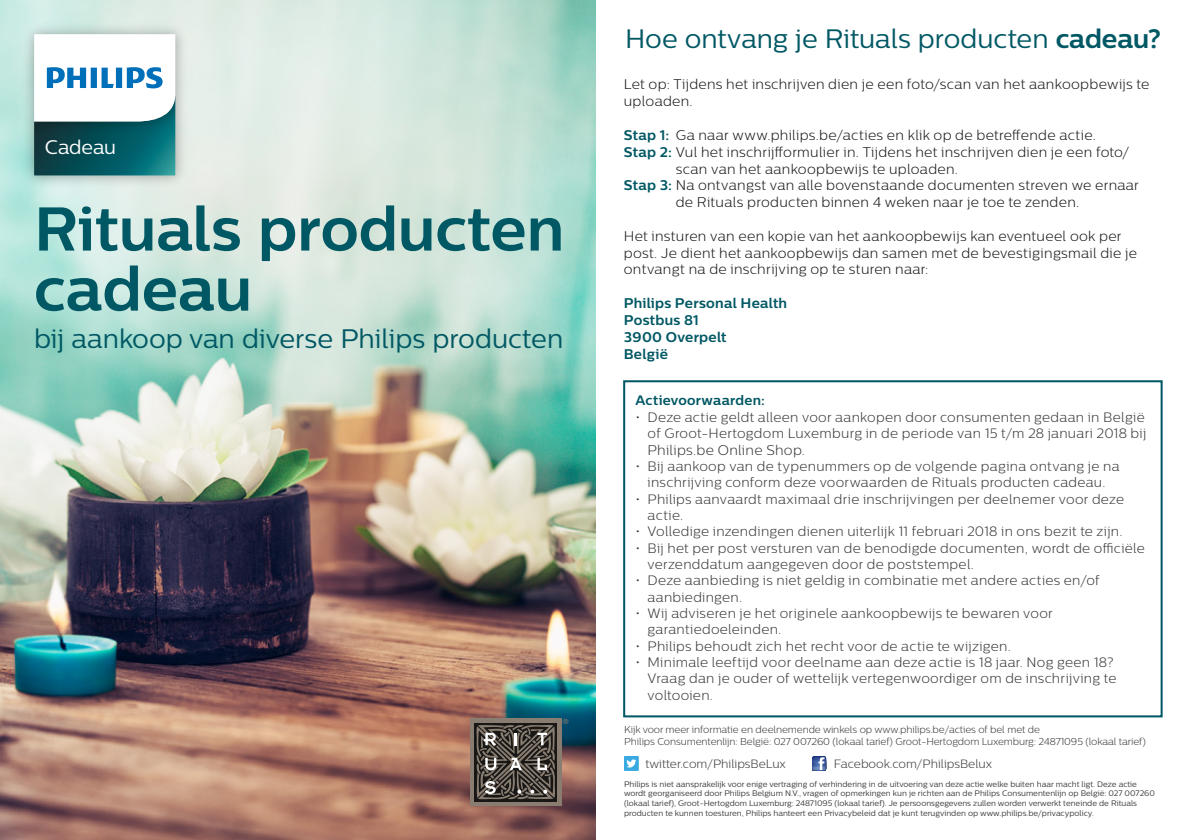
<style>
.page{position:relative;width:1191px;height:840px;background:#fff}
.page>*{position:absolute;margin:0;border:0;box-sizing:border-box;transform-origin:0 0}
.t1{font:700 61.6px/60px "Centrale Sans";color:#005864}
.t2{font:26.8px "Centrale Sans";color:#005864}
.t3{font:26.6px "Centrale Sans";letter-spacing:-.005em;color:#005864}
.t4{font:19.6px "Centrale Sans";letter-spacing:-.01em;color:#fff}
.t5{font:300 14px/16.8px "Centrale Sans";letter-spacing:.02em;color:#181716}
.t6{font:700 14px/16.8px "Centrale Sans";letter-spacing:.015em;color:#005864}
.t7{font:300 14px "Centrale Sans";letter-spacing:.015em;color:#3a3a39}
.t8{font:300 13.6px/16.4px "Centrale Sans";letter-spacing:.02em;color:#3a3a39}
.t9{font:700 13.6px "Centrale Sans";letter-spacing:.02em;color:#005864}
.t10{font:300 12px "Centrale Sans";color:#3a3a39}
.t11{font:300 10px/12px "Centrale Sans";letter-spacing:-.01em;color:#3a3a39}
.t12{font:8px/9.6px "Centrale Sans";color:#3a3a39}
.t13{font:7.2px "Helvetica Neue LT Com";color:#887d70}
.s1{font-weight:700}
.s2{font-weight:700;color:#005864}
.s3{font-size:13.6px}
</style>
<div class="page">
<img style="left:0;top:0;width:595px;height:839px">
<div style="left:623px;top:380px;width:539px;height:337px;background:#fff;border:2px solid #005864"></div>
<svg style="left:624px;top:756px;width:15px;height:14px"></svg>
<svg style="left:812px;top:756px;width:14px;height:14px"></svg>
<img style="left:17px;top:138px;width:175px;height:54px">
<img style="left:17px;top:17px;width:175px;height:121px">
<svg style="left:34px;top:34px;width:141px;height:141px"></svg>
<div style="left:470px;top:718px;width:91px;height:87px;background:#887d70"></div>
<svg style="left:474px;top:723px;width:83px;height:78px"></svg>
<svg style="left:476px;top:724px;width:79px;height:74px"></svg>
<h3 class="t4" style="left:45px;top:135px;width:73px">Cadeau</h3>
<h1 class="t1" style="left:34px;top:197px;width:532px">Rituals producten cadeau</h1>
<h2 class="t2" style="left:34px;top:322px;width:531px">bij aankoop van diverse Philips producten</h2>
<p class="t13" style="left:563px;top:716px;width:7px">®</p>
<h3 class="t3" style="left:625px;top:24px;width:538px">Hoe ontvang je Rituals producten <span class="s1">cadeau?</span></h3>
<p class="t5" style="left:624px;top:76px;width:527px">Let op: Tijdens het inschrijven dien je een foto/scan van het aankoopbewijs te uploaden.</p>
<p class="t5" style="left:624px;top:126px;width:473px"><span class="s2">Stap 1:</span> Ga naar www.philips.be/acties en klik op de betreffende actie.</p>
<p class="t5" style="left:624px;top:143px;width:507px"><span class="s2">Stap 2:</span> Vul het inschrijfformulier in. Tijdens het inschrijven dien je een foto/</p>
<p class="t5" style="left:676px;top:160px;width:284px">scan van het aankoopbewijs te uploaden.</p>
<p class="t5" style="left:624px;top:177px;width:516px"><span class="s2">Stap 3:</span> Na ontvangst van alle bovenstaande documenten streven we ernaar</p>
<p class="t5" style="left:676px;top:193px;width:405px">de Rituals producten binnen 4 weken naar je toe te zenden.</p>
<p class="t5" style="left:624px;top:227px;width:515px">Het insturen van een kopie van het aankoopbewijs kan eventueel ook per post. Je dient het aankoopbewijs dan samen met de bevestigingsmail die je ontvangt na de inschrijving op te sturen naar:</p>
<p class="t6" style="left:624px;top:294px;width:165px">Philips Personal Health<br>Postbus 81<br>3900 Overpelt<br>België</p>
<p class="t9" style="left:635px;top:392px;width:131px">Actievoorwaarden:</p>
<p class="t8" style="left:635px;top:408px;width:512px;text-align:right">• Deze actie geldt alleen voor aankopen door consumenten gedaan in België of Groot-Hertogdom Luxemburg in de periode van 15 t/m 28 januari 2018 bij</p>
<p class="t7" style="left:647px;top:441px;width:159px">Philips.be Online Shop<span class="s3">.</span></p>
<p class="t8" style="left:635px;top:457px;width:485px;text-align:center">• Bij aankoop van de typenummers op de volgende pagina ontvang je na inschrijving conform deze voorwaarden de Rituals producten cadeau.</p>
<p class="t8" style="left:647px;top:490px;width:478px;text-indent:-12px">• Philips aanvaardt maximaal drie inschrijvingen per deelnemer voor deze actie.</p>
<p class="t8" style="left:635px;top:523px;width:488px">• Volledige inzendingen dienen uiterlijk 11 februari 2018 in ons bezit te zijn.</p>
<p class="t8" style="left:647px;top:539px;width:499px;text-indent:-12px">• Bij het per post versturen van de benodigde documenten, wordt de officiële verzenddatum aangegeven door de poststempel.</p>
<p class="t8" style="left:647px;top:572px;width:453px;text-indent:-12px">• Deze aanbieding is niet geldig in combinatie met andere acties en/of aanbiedingen.</p>
<p class="t8" style="left:647px;top:604px;width:407px;text-indent:-12px">• Wij adviseren je het originele aankoopbewijs te bewaren voor garantiedoeleinden.</p>
<p class="t8" style="left:635px;top:637px;width:377px">• Philips behoudt zich het recht voor de actie te wijzigen.</p>
<p class="t8" style="left:647px;top:653px;width:470px;text-indent:-12px">• Minimale leeftijd voor deelname aan deze actie is 18 jaar. Nog geen 18?<br>Vraag dan je ouder of wettelijk vertegenwoordiger om de inschrijving te voltooien.</p>
<p class="t11" style="left:624px;top:723px;width:523px">Kijk voor meer informatie en deelnemende winkels op www.philips.be/acties of bel met de<br>Philips Consumentenlijn: België: 027 007260 (lokaal tarief) Groot-Hertogdom Luxemburg: 24871095 (lokaal tarief)</p>
<p class="t12" style="left:624px;top:778px;width:532px">Philips is niet aansprakelijk voor enige vertraging of verhindering in de uitvoering van deze actie welke buiten haar macht ligt. Deze actie wordt georganiseerd door Philips Belgium N.V., vragen of opmerkingen kun je richten aan de Philips Consumentenlijn op België: 027 007260 (lokaal tarief), Groot-Hertogdom Luxemburg: 24871095 (lokaal tarief). Je persoonsgegevens zullen worden verwerkt teneinde de Rituals producten te kunnen toesturen, Philips hanteert een Privacybeleid dat je kunt terugvinden op www.philips.be/privacypolicy.</p>
<p class="t10" style="left:645px;top:756px;width:142px">twitter.com/PhilipsBeLux</p>
<p class="t10" style="left:834px;top:756px;width:160px">Facebook.com/PhilipsBelux</p>
</div>
